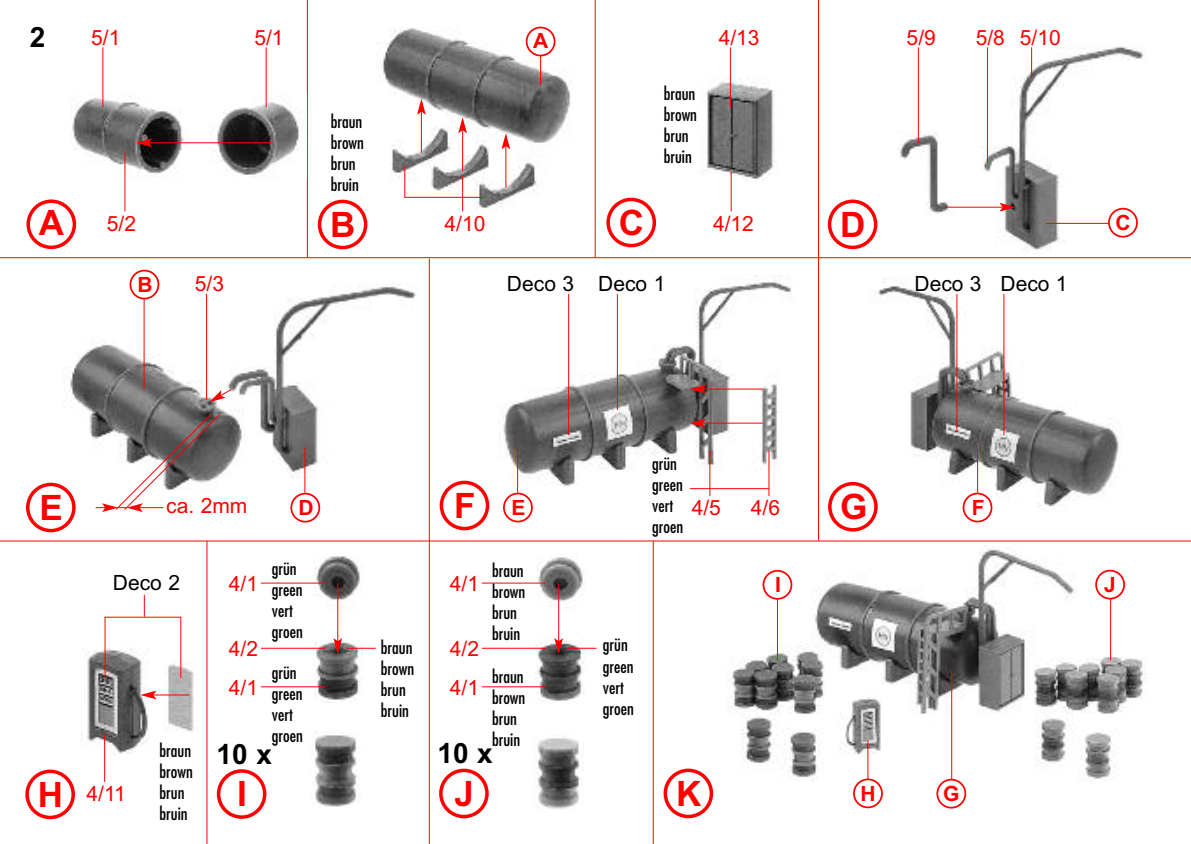
<style>
.page{position:relative;width:1191px;height:844px;background:#fff}
.page>*{position:absolute;margin:0;border:0;box-sizing:border-box;transform-origin:0 0}
.t1{font:700 35px "Arial";color:#f00}
.t2{font:700 28px "Arial";color:#000}
.t3{font:21px/38.5px "Arial";color:#f00}
.t4{font:21px "Arial";color:#000}
.t5{font:700 21px "Arial";color:#f00}
.t6{font:condensed 17.5px/21px "Futura Std";color:#000}
</style>
<div class="page">
<hr style="left:429px;top:259px;width:1px;height:584px;background:#f00">
<hr style="left:206px;top:541px;width:1px;height:302px;background:#f00">
<hr style="left:653px;top:541px;width:1px;height:302px;background:#f00">
<hr style="left:307px;top:0;width:1px;height:257px;background:#f00">
<hr style="left:595px;top:0;width:1px;height:257px;background:#f00">
<hr style="left:818px;top:0;width:1px;height:540px;background:#f00">
<hr style="left:0;top:540px;width:1191px;height:1px;background:#f00">
<hr style="left:0;top:257px;width:1191px;height:1px;background:#f00">
<img style="left:71px;top:94px;width:229px;height:84px">
<img style="left:377px;top:28px;width:193px;height:182px">
<img style="left:699px;top:76px;width:75px;height:106px">
<img style="left:897px;top:47px;width:247px;height:203px">
<img style="left:64px;top:282px;width:353px;height:208px">
<img style="left:499px;top:276px;width:293px;height:212px">
<img style="left:877px;top:278px;width:242px;height:234px">
<img style="left:81px;top:647px;width:113px;height:107px">
<img style="left:313px;top:556px;width:47px;height:145px">
<img style="left:315px;top:735px;width:43px;height:71px">
<img style="left:535px;top:556px;width:49px;height:146px">
<img style="left:537px;top:737px;width:44px;height:72px">
<img style="left:730px;top:545px;width:417px;height:236px">
<svg style="left:26px;top:199px;width:50px;height:50px"></svg>
<svg style="left:318px;top:200px;width:49px;height:49px"></svg>
<svg style="left:606px;top:198px;width:50px;height:49px"></svg>
<svg style="left:827px;top:199px;width:50px;height:50px"></svg>
<svg style="left:26px;top:482px;width:50px;height:50px"></svg>
<svg style="left:440px;top:480px;width:49px;height:50px"></svg>
<svg style="left:828px;top:482px;width:49px;height:49px"></svg>
<svg style="left:25px;top:769px;width:50px;height:50px"></svg>
<svg style="left:217px;top:769px;width:49px;height:49px"></svg>
<svg style="left:439px;top:768px;width:50px;height:50px"></svg>
<svg style="left:663px;top:768px;width:50px;height:50px"></svg>
<hr style="left:149px;top:142px;width:124px;height:1px;background:#f00">
<svg style="left:136px;top:138px;width:16px;height:9px"></svg>
<hr style="left:703px;top:388px;width:60px;height:1px;background:#f00">
<svg style="left:690px;top:384px;width:16px;height:9px"></svg>
<hr style="left:702px;top:422px;width:60px;height:1px;background:#f00">
<svg style="left:689px;top:418px;width:16px;height:9px"></svg>
<hr style="left:153px;top:694px;width:36px;height:1px;background:#f00">
<svg style="left:140px;top:690px;width:16px;height:9px"></svg>
<hr style="left:337px;top:583px;width:1px;height:58px;background:#f00">
<hr style="left:421px;top:112px;width:1px;height:41px;background:#f00">
<svg style="left:417px;top:98px;width:9px;height:17px"></svg>
<hr style="left:462px;top:130px;width:1px;height:41px;background:#f00">
<svg style="left:458px;top:117px;width:9px;height:16px"></svg>
<hr style="left:505px;top:146px;width:1px;height:41px;background:#f00">
<svg style="left:501px;top:133px;width:9px;height:16px"></svg>
<hr style="left:946px;top:207px;width:56px;height:1px;background:#f00">
<svg style="left:999px;top:203px;width:16px;height:8px"></svg>
<svg style="left:209px;top:388px;width:23px;height:14px"></svg>
<hr style="left:102px;top:47px;width:1px;height:60px;background:#f00">
<hr style="left:206px;top:294px;width:1px;height:106px;background:#f00">
<hr style="left:144px;top:298px;width:1px;height:91px;background:#f00">
<hr style="left:568px;top:294px;width:1px;height:141px;background:#f00">
<hr style="left:617px;top:294px;width:1px;height:116px;background:#f00">
<svg style="left:144px;top:594px;width:1px;height:22px"></svg>
<hr style="left:105px;top:616px;width:76px;height:1px;background:#f00">
<hr style="left:261px;top:582px;width:64px;height:1px;background:#f00">
<hr style="left:777px;top:599px;width:1px;height:61px;background:#f00">
<hr style="left:867px;top:740px;width:1px;height:38px;background:#f00">
<hr style="left:951px;top:671px;width:1px;height:107px;background:#f00">
<hr style="left:1110px;top:599px;width:1px;height:61px;background:#f00">
<hr style="left:261px;top:647px;width:64px;height:1px;background:#f00">
<svg style="left:333px;top:638px;width:42px;height:16px"></svg>
<hr style="left:105px;top:616px;width:1px;height:61px;background:#f00">
<hr style="left:180px;top:616px;width:1px;height:61px;background:#f00">
<hr style="left:956px;top:294px;width:1px;height:138px;background:#f00">
<hr style="left:1003px;top:294px;width:1px;height:141px;background:#f00">
<hr style="left:304px;top:447px;width:1px;height:45px;background:#f00">
<svg style="left:96px;top:413px;width:125px;height:99px"></svg>
<hr style="left:517px;top:447px;width:1px;height:45px;background:#f00">
<hr style="left:690px;top:488px;width:79px;height:1px;background:#f00">
<hr style="left:977px;top:447px;width:1px;height:45px;background:#f00">
<hr style="left:1031px;top:47px;width:1px;height:30px;background:#f00">
<hr style="left:918px;top:47px;width:1px;height:96px;background:#f00">
<hr style="left:987px;top:47px;width:1px;height:116px;background:#f00">
<hr style="left:730px;top:47px;width:1px;height:60px;background:#f00">
<hr style="left:124px;top:151px;width:1px;height:60px;background:#f00">
<hr style="left:768px;top:450px;width:1px;height:46px;background:#f00">
<hr style="left:709px;top:450px;width:1px;height:46px;background:#f00">
<hr style="left:730px;top:172px;width:1px;height:39px;background:#f00">
<hr style="left:104px;top:734px;width:1px;height:47px;background:#f00">
<hr style="left:1046px;top:223px;width:62px;height:1px;background:#f00">
<hr style="left:405px;top:197px;width:79px;height:1px;background:#f00">
<hr style="left:404px;top:166px;width:1px;height:32px;background:#f00">
<hr style="left:462px;top:177px;width:1px;height:34px;background:#f00">
<hr style="left:266px;top:47px;width:1px;height:60px;background:#f00">
<svg style="left:526px;top:27px;width:29px;height:58px"></svg>
<svg style="left:130px;top:269px;width:29px;height:30px"></svg>
<svg style="left:1108px;top:208px;width:29px;height:29px"></svg>
<svg style="left:290px;top:492px;width:30px;height:30px"></svg>
<svg style="left:503px;top:492px;width:30px;height:30px"></svg>
<svg style="left:962px;top:492px;width:30px;height:30px"></svg>
<svg style="left:936px;top:778px;width:30px;height:30px"></svg>
<svg style="left:853px;top:778px;width:30px;height:30px"></svg>
<svg style="left:762px;top:569px;width:30px;height:30px"></svg>
<svg style="left:1095px;top:569px;width:30px;height:30px"></svg>
<hr style="left:261px;top:686px;width:64px;height:1px;background:#f00">
<hr style="left:558px;top:583px;width:1px;height:58px;background:#f00">
<hr style="left:482px;top:582px;width:64px;height:1px;background:#f00">
<hr style="left:482px;top:647px;width:64px;height:1px;background:#f00">
<svg style="left:554px;top:638px;width:42px;height:16px"></svg>
<hr style="left:482px;top:686px;width:64px;height:1px;background:#f00">
<h2 class="t2" style="left:30px;top:21px;width:17px">2</h2>
<p class="t3" style="left:91px;top:18px;width:31px">5/1</p>
<p class="t3" style="left:254px;top:18px;width:31px">5/1</p>
<p class="t5" style="left:533px;top:29px;width:17px">A</p>
<p class="t6" style="left:331px;top:112px;width:35px">braun brown brun bruin</p>
<p class="t6" style="left:664px;top:84px;width:35px">braun brown brun bruin</p>
<p class="t3" style="left:718px;top:18px;width:42px">4/13</p>
<p class="t3" style="left:906px;top:18px;width:31px">5/9</p>
<p class="t3" style="left:975px;top:18px;width:87px">5/8 5/10</p>
<h1 class="t1" style="left:39px;top:203px;width:27px">A</h1>
<h1 class="t1" style="left:330px;top:204px;width:27px">B</h1>
<h1 class="t1" style="left:619px;top:202px;width:27px">C</h1>
<h1 class="t1" style="left:840px;top:204px;width:27px">D</h1>
<p class="t3" style="left:444px;top:204px;width:42px">4/10</p>
<p class="t3" style="left:713px;top:204px;width:42px">4/12</p>
<p class="t3" style="left:107px;top:204px;width:31px">5/2</p>
<p class="t5" style="left:137px;top:272px;width:17px">B</p>
<p class="t3" style="left:195px;top:264px;width:31px">5/3</p>
<p class="t4" style="left:507px;top:271px;width:160px">Deco 3 Deco 1</p>
<p class="t4" style="left:914px;top:271px;width:155px">Deco 3 Deco 1</p>
<p class="t5" style="left:1115px;top:210px;width:17px">C</p>
<p class="t6" style="left:652px;top:454px;width:33px">grün green vert groen</p>
<h1 class="t1" style="left:39px;top:487px;width:25px">E</h1>
<h1 class="t1" style="left:454px;top:485px;width:23px">F</h1>
<h1 class="t1" style="left:840px;top:486px;width:29px">G</h1>
<p class="t3" style="left:166px;top:486px;width:83px">ca. 2mm</p>
<p class="t5" style="left:298px;top:495px;width:17px">D</p>
<p class="t5" style="left:511px;top:495px;width:16px">E</p>
<p class="t5" style="left:971px;top:495px;width:14px">F</p>
<p class="t3" style="left:692px;top:489px;width:31px">4/5</p>
<p class="t3" style="left:751px;top:489px;width:31px">4/6</p>
<p class="t6" style="left:272px;top:559px;width:33px">grün green vert groen</p>
<p class="t6" style="left:272px;top:662px;width:33px">grün green vert groen</p>
<p class="t6" style="left:492px;top:561px;width:35px">braun brown brun bruin</p>
<p class="t4" style="left:113px;top:570px;width:69px">Deco 2</p>
<p class="t3" style="left:450px;top:564px;width:31px">4/1</p>
<p class="t3" style="left:229px;top:564px;width:31px">4/1</p>
<p class="t6" style="left:603px;top:635px;width:33px">grün green vert groen</p>
<p class="t6" style="left:381px;top:638px;width:35px">braun brown brun bruin</p>
<p class="t3" style="left:229px;top:629px;width:31px">4/2</p>
<p class="t3" style="left:450px;top:629px;width:31px">4/2<br>4/1</p>
<p class="t6" style="left:492px;top:667px;width:35px">braun brown brun bruin</p>
<p class="t3" style="left:229px;top:668px;width:31px">4/1</p>
<p class="t6" style="left:159px;top:740px;width:35px">braun brown brun bruin</p>
<h2 class="t2" style="left:437px;top:737px;width:57px">10 x</h2>
<h2 class="t2" style="left:217px;top:737px;width:57px">10 x</h2>
<h1 class="t1" style="left:38px;top:773px;width:27px">H</h1>
<h1 class="t1" style="left:237px;top:773px;width:11px">I</h1>
<h1 class="t1" style="left:454px;top:772px;width:21px">J</h1>
<h1 class="t1" style="left:676px;top:772px;width:27px">K</h1>
<p class="t3" style="left:87px;top:774px;width:41px">4/11</p>
<p class="t5" style="left:775px;top:572px;width:7px">I</p>
<p class="t5" style="left:1104px;top:572px;width:13px">J</p>
<p class="t5" style="left:860px;top:780px;width:17px">H</p>
<p class="t5" style="left:943px;top:781px;width:18px">G</p>
</div>
